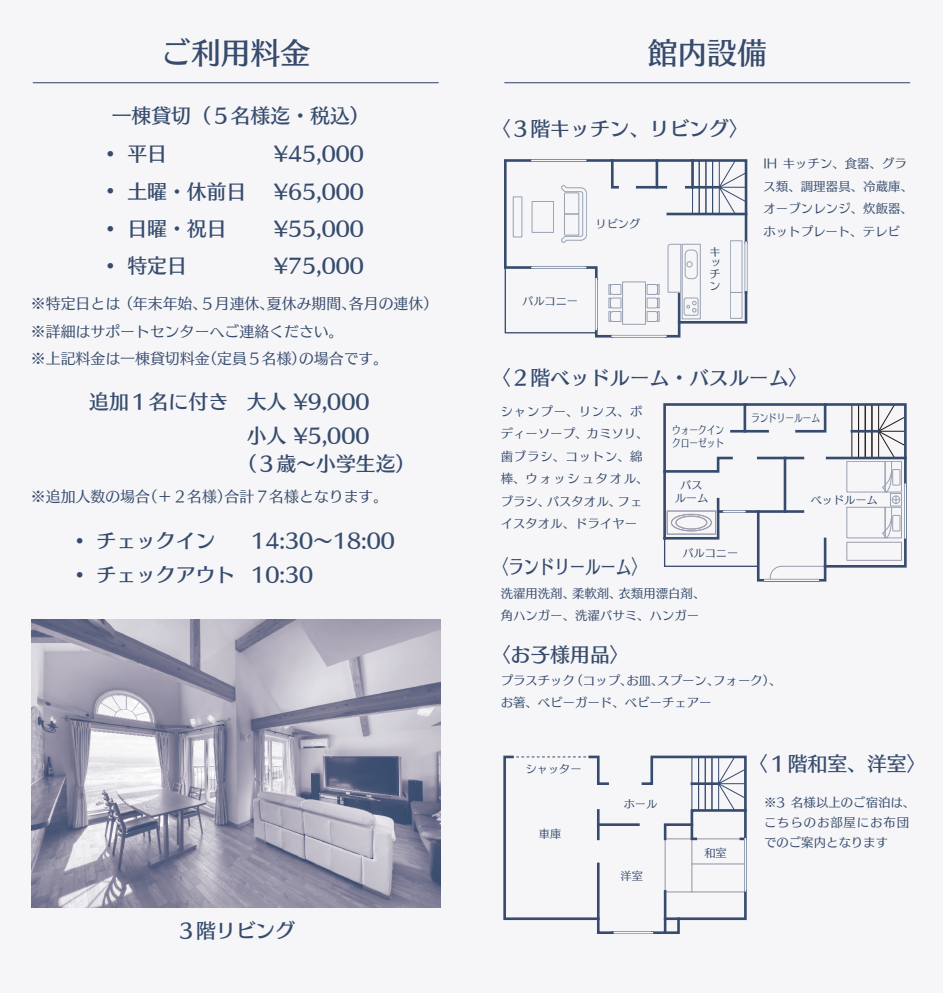
<style>
.page{position:relative;width:943px;height:993px;background:#fff}
.page>*{position:absolute;margin:0;border:0;box-sizing:border-box;transform-origin:0 0}
.t1{font:29.75px "Skip Pro D";color:#364b6d}
.t2{font:19.78px/33.6px "Skip Pro D";color:#364b6d;text-align:right}
.t3{font:19.78px "Skip Pro D";color:#364b6d;scale:.77 1}
.t4{font:14.88px/27.5px "Skip Pro M";color:#364b6d}
.t5{font:12.42px/22.4px "Skip Pro M";color:#364b6d}
.t6{font:11.2px/11.2px "Skip Pro M";color:#364b6d;text-align:center}
.t7{font:11.2px/12.6px "Skip Pro M";color:#364b6d;scale:.78 1}
.t8{font:11.2px "Skip Pro M";color:#364b6d;scale:.77 1}
</style>
<div class="page">
<div style="left:0;top:0;width:943px;height:992px;background:#f6f6f8"></div>
<hr style="left:504px;top:82px;width:405px;height:1px;background:#364b6d">
<hr style="left:33px;top:82px;width:405px;height:1px;background:#364b6d">
<img style="left:31px;top:619px;width:409px;height:288px">
<hr style="left:598px;top:823px;width:40px;height:2px;background:#364b6d">
<svg style="left:640px;top:755px;width:107px;height:179px"></svg>
<hr style="left:692px;top:782px;width:26px;height:2px;background:#364b6d">
<svg style="left:503px;top:755px;width:112px;height:179px"></svg>
<hr style="left:744px;top:838px;width:2px;height:52px;background:#f6f6f8">
<svg style="left:663px;top:403px;width:244px;height:179px"></svg>
<div style="left:846px;top:542px;width:55px;height:18px;border:1px solid #9e9aad"></div>
<hr style="left:723px;top:510px;width:21px;height:2px;background:#f6f6f8">
<hr style="left:637px;top:186px;width:28px;height:2px;background:#364b6d">
<hr style="left:612px;top:159px;width:45px;height:3px;background:#364b6d">
<svg style="left:504px;top:159px;width:117px;height:179px"></svg>
<svg style="left:647px;top:159px;width:101px;height:179px"></svg>
<hr style="left:612px;top:335px;width:53px;height:2px;background:#f6f6f8">
<hr style="left:532px;top:266px;width:53px;height:3px;background:#364b6d">
<hr style="left:532px;top:266px;width:53px;height:2px;background:#f6f6f8">
<hr style="left:532px;top:159px;width:53px;height:3px;background:#364b6d">
<hr style="left:532px;top:159px;width:53px;height:2px;background:#f6f6f8">
<hr style="left:764px;top:578px;width:54px;height:3px;background:#364b6d">
<hr style="left:764px;top:579px;width:54px;height:2px;background:#f6f6f8">
<hr style="left:904px;top:484px;width:2px;height:53px;background:#f6f6f8">
<hr style="left:595px;top:279px;width:2px;height:50px;background:#f6f6f8">
<h1 class="t1" style="left:161px;top:29px;width:150px">ご利用料金</h1>
<h1 class="t1" style="left:647px;top:29px;width:121px">館内設備</h1>
<h2 class="t2" style="left:112px;top:98px;width:259px">一棟貸切（５名様迄・税込）</h2>
<h2 class="t2" style="left:107px;top:136px;width:61px"><sup>●</sup> 平日</h2>
<h2 class="t2" style="left:274px;top:136px;width:92px">¥45,000</h2>
<h2 class="t2" style="left:107px;top:173px;width:140px"><sup>●</sup> 土曜・休前日</h2>
<h2 class="t2" style="left:274px;top:173px;width:92px">¥65,000</h2>
<h2 class="t2" style="left:107px;top:210px;width:121px"><sup>●</sup> 日曜・祝日</h2>
<h2 class="t2" style="left:274px;top:210px;width:92px">¥55,000</h2>
<h2 class="t2" style="left:107px;top:248px;width:81px"><sup>●</sup> 特定日</h2>
<h2 class="t2" style="left:274px;top:248px;width:92px">¥75,000</h2>
<p class="t4" style="left:31px;top:288px;width:409px">※特定日とは （年末年始、５月連休、夏休み期間、各月の連休）※詳細はサポートセンターへご連絡ください。<br>※上記料金は一棟貸切料金（定員５名様）の場合です。</p>
<h2 class="t2" style="left:89px;top:384px;width:282px">追加１名に付き 大人 ¥9,000小人 ¥5,000</h2>
<h2 class="t2" style="left:237px;top:445px;width:180px">（３歳～小学生迄）</h2>
<p class="t4" style="left:31px;top:482px;width:359px">※追加人数の場合（＋２名様）合計７名様となります。</p>
<h2 class="t2" style="left:77px;top:522px;width:140px"><sup>●</sup> チェックイン</h2>
<h2 class="t2" style="left:251px;top:522px;width:145px">14:30～18:00</h2>
<h2 class="t2" style="left:77px;top:556px;width:238px"><sup>●</sup> チェックアウト 10:30</h2>
<h2 class="t2" style="left:176px;top:912px;width:121px">３階リビング</h2>
<h2 class="t2" style="left:491px;top:110px;width:259px">〈３階キッチン、リビング〉</h2>
<p class="t6" style="left:595px;top:218px;width:46px">リビング</p>
<p class="t6" style="left:522px;top:294px;width:57px">バルコニー</p>
<p class="t6" style="left:709px;top:245px;width:12px;text-align:justify">キッチン</p>
<p class="t5" style="left:763px;top:152px;width:151px">IH キッチン、食器、グラス類、調理器具、冷蔵庫、オーブンレンジ、炊飯器、ホットプレート、テレビ</p>
<h2 class="t2" style="left:491px;top:359px;width:319px">〈２階ベッドルーム・バスルーム〉</h2>
<p class="t5" style="left:500px;top:399px;width:149px">シャンプー、リンス、ボディーソープ、カミソリ、歯ブラシ、コットン、綿棒、ウォッシュタオル、ブラシ、バスタオル、フェイスタオル、ドライヤー</p>
<h2 class="t3" style="left:493px;top:550px;width:201px">〈ランドリールーム〉</h2>
<p class="t7" style="left:672px;top:422px;width:68px">ウォークインクローゼット</p>
<p class="t6" style="left:674px;top:477px;width:35px;line-height:12.6px">バスルーム</p>
<p class="t6" style="left:682px;top:546px;width:57px">バルコニー</p>
<p class="t5" style="left:500px;top:581px;width:206px">洗濯用洗剤、柔軟剤、衣類用漂白剤、角ハンガー、洗濯バサミ、ハンガー</p>
<h2 class="t2" style="left:491px;top:636px;width:140px">〈お子様用品〉</h2>
<p class="t8" style="left:751px;top:409px;width:91px">ランドリールーム</p>
<p class="t6" style="left:810px;top:493px;width:68px">ベッドルーム</p>
<p class="t5" style="left:500px;top:667px;width:282px">プラスチック（コップ、お皿、スプーン、フォーク）、お箸、ベビーガード、ベビーチェアー</p>
<p class="t6" style="left:525px;top:761px;width:57px">シャッター</p>
<p class="t6" style="left:539px;top:827px;width:24px">車庫</p>
<p class="t6" style="left:623px;top:797px;width:35px">ホール</p>
<p class="t6" style="left:620px;top:868px;width:24px">洋室</p>
<p class="t6" style="left:704px;top:845px;width:24px">和室</p>
<h2 class="t2" style="left:748px;top:745px;width:180px">〈１階和室、洋室〉</h2>
<p class="t5" style="left:764px;top:791px;width:153px;line-height:19.9px">※3 名様以上のご宿泊は、こちらのお部屋にお布団でのご案内となります</p>
</div>
